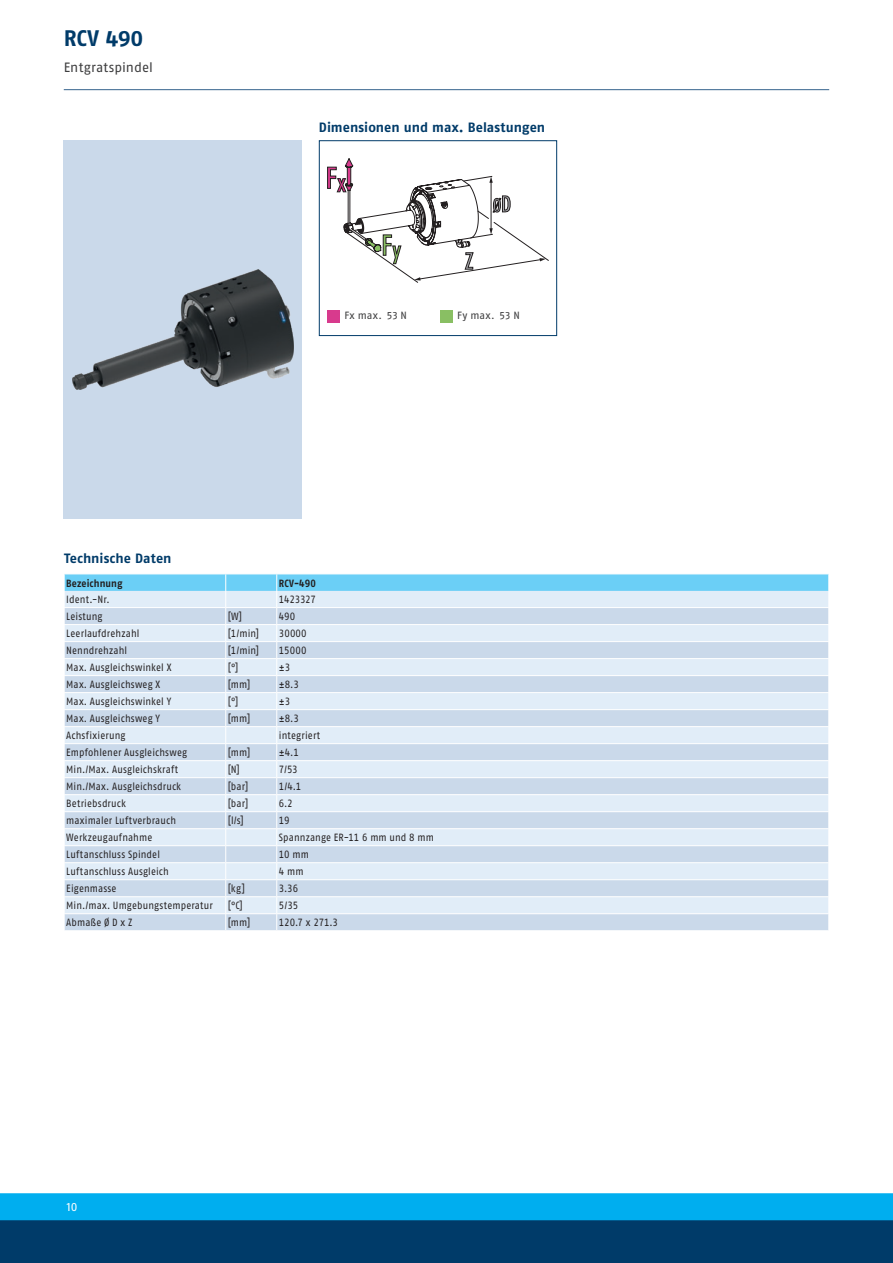
<style>
.page{position:relative;width:893px;height:1263px;background:#fff}
.page>*{position:absolute;margin:0;border:0;box-sizing:border-box;transform-origin:0 0}
.t1{font:700 22.5px "SCHUNK Fago Pro";color:#003b69}
.t2{font:700 13.5px "SCHUNK Fago Pro";color:#003b69}
.t3{font:13.5px "SCHUNK Fago Pro";letter-spacing:.005em;color:#3e3e3f}
.t4{font:12px "SCHUNK Fago Pro";color:#fff}
.t5{font:10.5px "SCHUNK Fago Pro";letter-spacing:.015em;color:#231f20;scale:.9 1}
.t6{font:10.5px "SCHUNK Fago Pro";letter-spacing:.025em;color:#3e3e3f}
.t7{font:700 10.5px "SCHUNK Fago Pro";letter-spacing:.01em;color:#231f20;scale:.9 1}
.t8{font:10.5px "SCHUNK Fago Pro";letter-spacing:-.02em;color:#231f20;scale:.9 1}
</style>
<div class="page">
<div style="left:0;top:1202px;width:893px;height:61px;background:#003b69"></div>
<div style="left:0;top:1193px;width:893px;height:27px;background:#00aeef"></div>
<hr style="left:64px;top:89px;width:765px;height:1px;background:#35628d">
<div style="left:64px;top:140px;width:238px;height:379px;background:#cad9ea"></div>
<img style="left:72px;top:270px;width:221px;height:119px">
<div style="left:319px;top:140px;width:238px;height:196px;border:1px solid #003b69"></div>
<svg style="left:327px;top:159px;width:221px;height:124px"></svg>
<div style="left:327px;top:310px;width:13px;height:13px;background:#d83a8d"></div>
<div style="left:440px;top:310px;width:13px;height:13px;background:#89bf63"></div>
<svg style="left:64px;top:574px;width:765px;height:356px;background:#d3e3f2"></svg>
<h1 class="t1" style="left:64px;top:24px;width:81px">RCV 490</h1>
<p class="t3" style="left:64px;top:60px;width:91px">Entgratspindel</p>
<p class="t2" style="left:319px;top:119px;width:228px">Dimensionen und max. Belastungen</p>
<p class="t6" style="left:344px;top:309px;width:64px">Fx max. 53 N</p>
<p class="t6" style="left:457px;top:309px;width:64px">Fy max. 53 N</p>
<p class="t2" style="left:64px;top:551px;width:109px">Technische Daten</p>
<p class="t7" style="left:66px;top:576px;width:64px">Bezeichnung</p>
<p class="t7" style="left:279px;top:576px;width:43px">RCV-490</p>
<p class="t5" style="left:66px;top:593px;width:50px">Ident.-Nr.</p>
<p class="t8" style="left:279px;top:593px;width:43px">1423327</p>
<p class="t5" style="left:66px;top:610px;width:42px">Leistung</p>
<p class="t5" style="left:228px;top:610px;width:17px">[W]</p>
<p class="t5" style="left:279px;top:610px;width:20px">490</p>
<p class="t5" style="left:66px;top:627px;width:83px">Leerlaufdrehzahl</p>
<p class="t5" style="left:228px;top:627px;width:36px">[1/min]</p>
<p class="t5" style="left:279px;top:627px;width:32px">30000</p>
<p class="t5" style="left:66px;top:644px;width:69px">Nenndrehzahl</p>
<p class="t5" style="left:228px;top:644px;width:36px">[1/min]</p>
<p class="t5" style="left:279px;top:644px;width:32px">15000</p>
<p class="t5" style="left:66px;top:661px;width:118px">Max. Ausgleichswinkel X</p>
<p class="t5" style="left:228px;top:661px;width:13px">[°]</p>
<p class="t5" style="left:279px;top:661px;width:14px">±3</p>
<p class="t5" style="left:66px;top:678px;width:106px">Max. Ausgleichsweg X</p>
<p class="t5" style="left:228px;top:678px;width:27px">[mm]</p>
<p class="t5" style="left:279px;top:678px;width:24px">±8.3</p>
<p class="t5" style="left:66px;top:695px;width:118px">Max. Ausgleichswinkel Y</p>
<p class="t5" style="left:228px;top:695px;width:13px">[°]</p>
<p class="t5" style="left:279px;top:695px;width:14px">±3</p>
<p class="t5" style="left:66px;top:712px;width:106px">Max. Ausgleichsweg Y</p>
<p class="t5" style="left:228px;top:712px;width:27px">[mm]</p>
<p class="t5" style="left:279px;top:712px;width:24px">±8.3</p>
<p class="t5" style="left:66px;top:729px;width:67px">Achsfixierung</p>
<p class="t5" style="left:279px;top:729px;width:47px">integriert</p>
<p class="t5" style="left:66px;top:746px;width:136px">Empfohlener Ausgleichsweg</p>
<p class="t5" style="left:228px;top:746px;width:27px">[mm]</p>
<p class="t5" style="left:279px;top:746px;width:24px">±4.1</p>
<p class="t5" style="left:66px;top:763px;width:126px">Min./Max. Ausgleichskraft</p>
<p class="t5" style="left:228px;top:763px;width:15px">[N]</p>
<p class="t5" style="left:279px;top:763px;width:22px">7/53</p>
<p class="t5" style="left:66px;top:780px;width:129px">Min./Max. Ausgleichsdruck</p>
<p class="t5" style="left:228px;top:780px;width:24px">[bar]</p>
<p class="t5" style="left:279px;top:780px;width:27px">1/4.1</p>
<p class="t5" style="left:66px;top:797px;width:68px">Betriebsdruck</p>
<p class="t5" style="left:228px;top:797px;width:24px">[bar]</p>
<p class="t5" style="left:279px;top:797px;width:17px">6.2</p>
<p class="t5" style="left:66px;top:814px;width:123px">maximaler Luftverbrauch</p>
<p class="t5" style="left:228px;top:814px;width:19px">[l/s]</p>
<p class="t5" style="left:279px;top:814px;width:13px">19</p>
<p class="t5" style="left:66px;top:831px;width:97px">Werkzeugaufnahme</p>
<p class="t5" style="left:279px;top:831px;width:174px">Spannzange ER-11 6 mm und 8 mm</p>
<p class="t5" style="left:66px;top:848px;width:106px">Luftanschluss Spindel</p>
<p class="t5" style="left:279px;top:848px;width:35px">10 mm</p>
<p class="t5" style="left:66px;top:865px;width:116px">Luftanschluss Ausgleich</p>
<p class="t5" style="left:279px;top:865px;width:29px">4 mm</p>
<p class="t5" style="left:66px;top:882px;width:57px">Eigenmasse</p>
<p class="t5" style="left:228px;top:882px;width:21px">[kg]</p>
<p class="t5" style="left:279px;top:882px;width:23px">3.36</p>
<p class="t5" style="left:66px;top:899px;width:164px">Min./max. Umgebungstemperatur</p>
<p class="t5" style="left:228px;top:899px;width:18px">[°C]</p>
<p class="t5" style="left:279px;top:899px;width:23px">5/35</p>
<p class="t5" style="left:66px;top:916px;width:75px">Abmaße Ø D x Z</p>
<p class="t5" style="left:228px;top:916px;width:27px">[mm]</p>
<p class="t5" style="left:279px;top:916px;width:67px">120.7 x 271.3</p>
<p class="t4" style="left:67px;top:1199px;width:12px">10</p>
</div>
